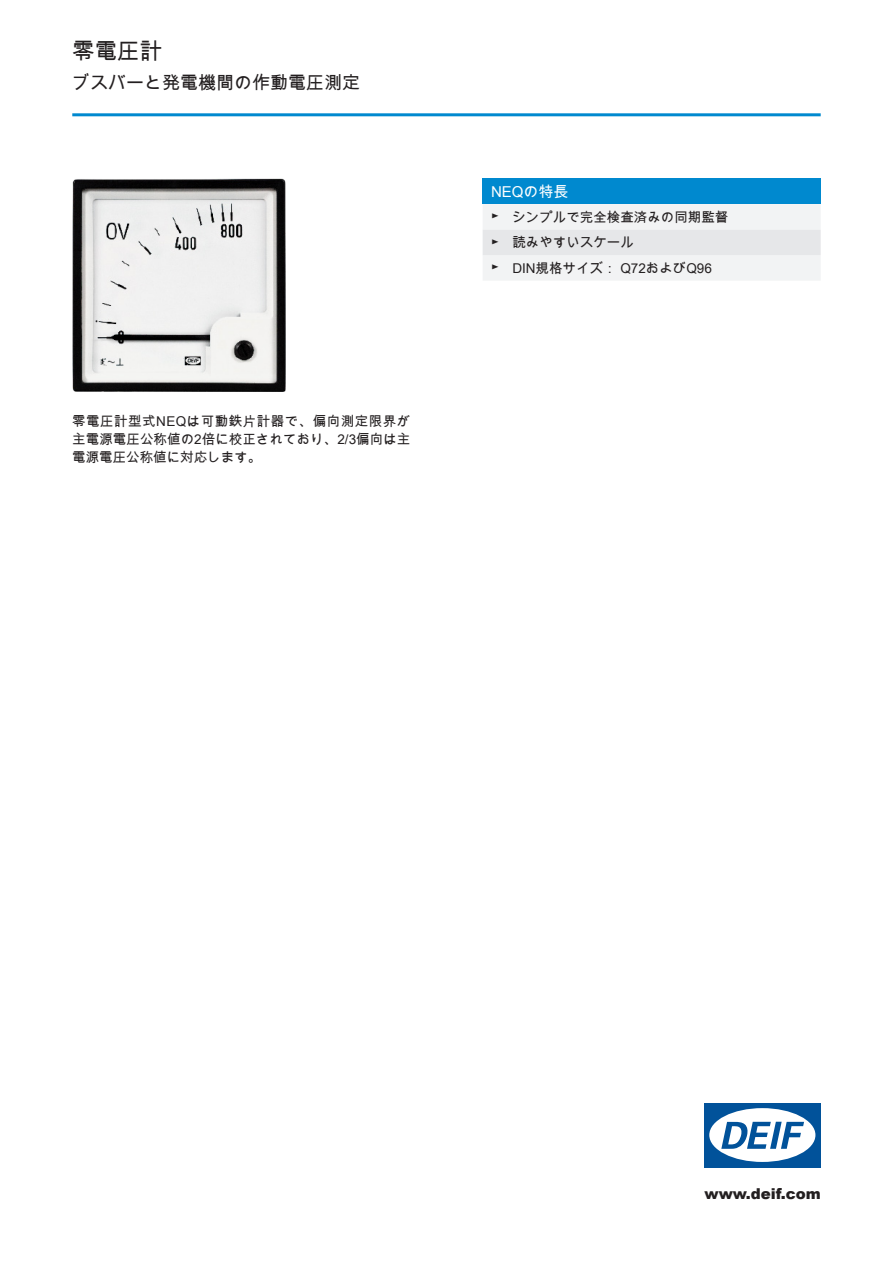
<style>
.page{position:relative;width:893px;height:1263px;background:#fff}
.page>*{position:absolute;margin:0;border:0;box-sizing:border-box;transform-origin:0 0}
.t1{font:22.5px "Arial Unicode MS";color:#231f20}
.t2{font:18px "Arial Unicode MS";color:#231f20}
.t3{font:900 15px "Arial";color:#231f20}
.t4{font:15px "Arial Unicode MS";color:#fff}
.t5{font:13.5px/18px "Arial Unicode MS";color:#231f20;text-align:justify}
</style>
<div class="page">
<hr style="left:72px;top:113px;width:749px;height:3px;background:#0089cf">
<img style="left:72px;top:179px;width:213px;height:212px">
<div style="left:483px;top:179px;width:338px;height:25px;background:#0089cf"></div>
<svg style="left:483px;top:204px;width:338px;height:76px"></svg>
<div style="left:704px;top:1103px;width:117px;height:64px;background:#01529a"></div>
<div style="left:709px;top:1108px;width:106px;height:54px;background:#fff;border-radius:50%"></div>
<svg style="left:721px;top:1122px;width:83px;height:27px"></svg>
<h1 class="t1" style="left:72px;top:34px;width:91px">零電圧計</h1>
<h2 class="t2" style="left:72px;top:70px;width:289px">ブスバーと発電機間の作動電圧測定</h2>
<p class="t5" style="left:72px;top:412px;width:340px">零電圧計型式NEQは可動鉄片計器で、偏向測定限界が主電源電圧公称値の2倍に校正されており、2/3偏向は主電源電圧公称値に対応します。</p>
<p class="t4" style="left:491px;top:181px;width:79px">NEQの特長</p>
<p class="t5" style="left:491px;top:204px;width:239px;line-height:25.5px;text-align:left">► シンプルで完全検査済みの同期監督► 読みやすいスケール<br>► DIN規格サイズ： Q72およびQ96</p>
<p class="t3" style="left:704px;top:1183px;width:118px">www.deif.com</p>
</div>
